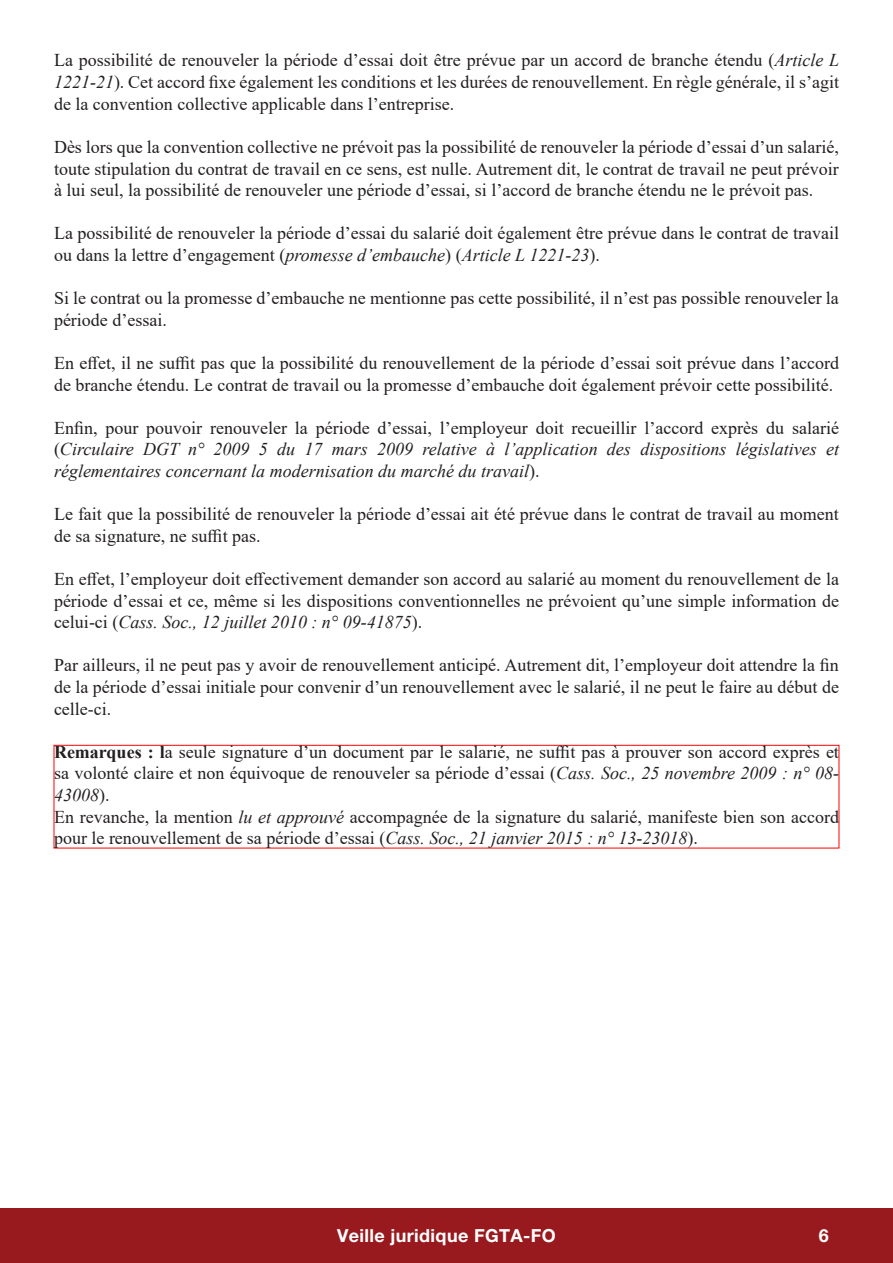
<style>
.page{position:relative;width:893px;height:1263px;background:#fff}
.page>*{position:absolute;margin:0;border:0;box-sizing:border-box;transform-origin:0 0}
.t1{font:18px/21.6px "Times New Roman";color:#231f20;text-align:justify}
.t2{font:italic 18px/21.6px "Times New Roman";color:#231f20;text-align:justify}
.t3{font:700 18px "Helvetica Neue LT Pro";letter-spacing:.02em;color:#fff}
.s1{font-style:italic}
.s2{font-style:normal}
.s3{font-weight:700}
</style>
<div class="page">
<div style="left:0;top:1209px;width:893px;height:54px;background:#981a1e"></div>
<div style="left:54px;top:745px;width:785px;height:103px;border:1px solid #f00"></div>
<p class="t1" style="left:54px;top:49px;width:787px">La possibilité de renouveler la période d’essai doit être prévue par un accord de branche étendu (<span class="s1">Article L 1221-21</span>). Cet accord fixe également les conditions et les durées de renouvellement. En règle générale, il s’agit de la convention collective applicable dans l’entreprise.</p>
<p class="t1" style="left:54px;top:135px;width:786px">Dès lors que la convention collective ne prévoit pas la possibilité de renouveler la période d’essai d’un salarié, toute stipulation du contrat de travail en ce sens, est nulle. Autrement dit, le contrat de travail ne peut prévoir à lui seul, la possibilité de renouveler une période d’essai, si l’accord de branche étendu ne le prévoit pas.</p>
<p class="t1" style="left:54px;top:222px;width:786px">La possibilité de renouveler la période d’essai du salarié doit également être prévue dans le contrat de travail ou dans la lettre d’engagement (<span class="s1">promesse d’embauche</span>) (<span class="s1">Article L 1221-23</span>).</p>
<p class="t1" style="left:54px;top:287px;width:786px">Si le contrat ou la promesse d’embauche ne mentionne pas cette possibilité, il n’est pas possible renouveler la période d’essai.</p>
<p class="t1" style="left:54px;top:351px;width:786px">En effet, il ne suffit pas que la possibilité du renouvellement de la période d’essai soit prévue dans l’accord de branche étendu. Le contrat de travail ou la promesse d’embauche doit également prévoir cette possibilité.</p>
<p class="t2" style="left:54px;top:416px;width:786px"><span class="s2">Enfin, pour pouvoir renouveler la période d’essai, l’employeur doit recueillir l’accord exprès du salarié (</span>Circulaire DGT n° 2009 5 du 17 mars 2009 relative à l’application des dispositions législatives et réglementaires concernant la modernisation du marché du travail<span class="s2">).</span></p>
<p class="t1" style="left:54px;top:503px;width:786px">Le fait que la possibilité de renouveler la période d’essai ait été prévue dans le contrat de travail au moment de sa signature, ne suffit pas.</p>
<p class="t1" style="left:54px;top:567px;width:786px">En effet, l’employeur doit effectivement demander son accord au salarié au moment du renouvellement de la période d’essai et ce, même si les dispositions conventionnelles ne prévoient qu’une simple information de celui-ci (<span class="s1">Cass. Soc., 12 juillet 2010 : n° 09-41875</span>).</p>
<p class="t1" style="left:54px;top:654px;width:786px">Par ailleurs, il ne peut pas y avoir de renouvellement anticipé. Autrement dit, l’employeur doit attendre la fin de la période d’essai initiale pour convenir d’un renouvellement avec le salarié, il ne peut le faire au début de celle-ci.</p>
<p class="t1" style="left:54px;top:740px;width:786px"><span class="s3">Remarques : l</span>a seule signature d’un document par le salarié, ne suffit pas à prouver son accord exprès et sa volonté claire et non équivoque de renouveler sa période d’essai (<span class="s1">Cass. Soc., 25 novembre 2009 : n° 08- 43008</span>).</p>
<p class="t1" style="left:54px;top:805px;width:786px">En revanche, la mention <span class="s1">lu et approuvé</span> accompagnée de la signature du salarié, manifeste bien son accord pour le renouvellement de sa période d’essai (<span class="s1">Cass. Soc., 21 janvier 2015 : n° 13-23018</span>).</p>
<p class="t3" style="left:337px;top:1225px;width:220px">Veille juridique FGTA-FO</p>
<p class="t3" style="left:819px;top:1225px;width:12px">6</p>
</div>
